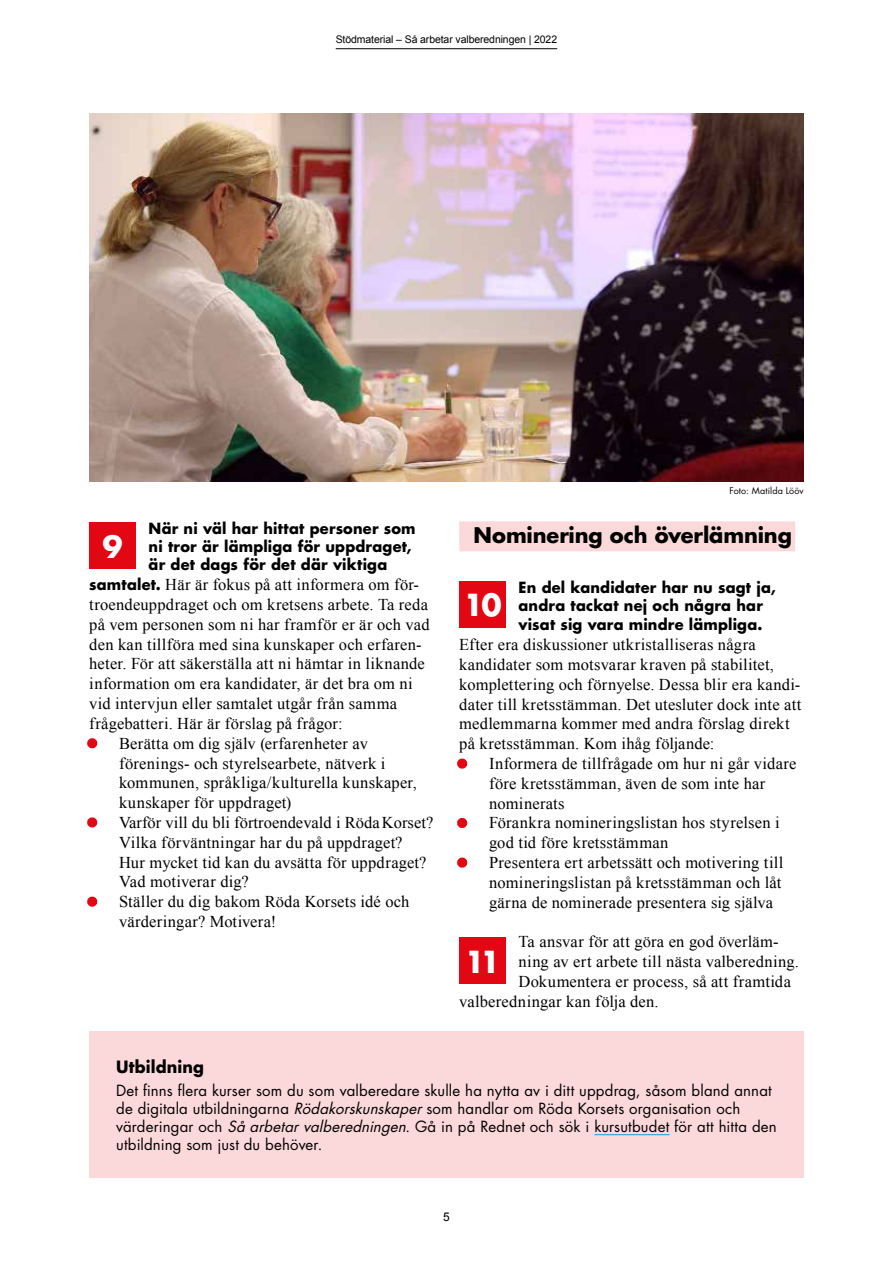
<style>
.page{position:relative;width:893px;height:1263px;background:#fff}
.page>*{position:absolute;margin:0;border:0;box-sizing:border-box;transform-origin:0 0}
.t1{font:700 29.55px "Futura Std";color:#fff}
.t2{font:700 21px "Futura Std";letter-spacing:-.005em;color:#000}
.t3{font:16.5px/19.8px "Times New Roman";letter-spacing:.015em;color:#000}
.t4{font:700 16.5px "Futura Std";letter-spacing:.005em;color:#000}
.t5{font:15px/18px "Futura Std";letter-spacing:.01em;color:#000}
.t6{font:700 15px/18px "Futura Std";letter-spacing:.015em;color:#000}
.t7{font:12px "Arial";color:#000}
.t8{font:10.5px "Arial";letter-spacing:-.01em;color:#000}
.t9{font:9px "Futura Std";letter-spacing:.02em;color:#000}
.s1{font-family:"Futura Std";font-weight:700;font-size:15px}
.s2{color:#e30613}
.s3{font-style:italic}
</style>
<div class="page">
<hr style="left:336px;top:48px;width:221px;height:1px;background:#000">
<div style="left:459px;top:581px;width:47px;height:46px;background:#e30613"></div>
<div style="left:459px;top:937px;width:47px;height:47px;background:#e30613"></div>
<div style="left:89px;top:522px;width:47px;height:47px;background:#e30613"></div>
<div style="left:459px;top:521px;width:336px;height:30px;background:#fbd9da"></div>
<div style="left:89px;top:1032px;width:715px;height:146px;background:#fbd9da"></div>
<hr style="left:594px;top:1134px;width:75px;height:1px;background:#009fe3">
<img style="left:89px;top:114px;width:715px;height:368px">
<p class="t8" style="left:336px;top:32px;width:223px">Stödmaterial – Så arbetar valberedningen | 2022</p>
<p class="t9" style="left:729px;top:484px;width:76px">Foto: Matilda Lööv</p>
<p class="t6" style="left:149px;top:520px;width:269px">När ni väl har hittat personer som ni tror är lämpliga för uppdraget, är det dags för det där viktiga</p>
<p class="t3" style="left:89px;top:575px;width:342px"><span class="s1">samtalet.</span> Här är fokus på att informera om för&shy;troendeuppdraget och om kretsens arbete. Ta reda på vem personen som ni har framför er är och vad den kan tillföra med sina kunskaper och erfaren&shy;heter. För att säkerställa att ni hämtar in liknande information om era kandidater, är det bra om ni vid intervjun eller samtalet utgår från samma frågebatteri. Här är förslag på frågor:</p>
<p class="t3" style="left:119px;top:733px;width:299px;text-indent:-30px"><span class="s2">•</span> Berätta om dig själv (erfarenheter av förenings- och styrelsearbete, nätverk i kommunen, språkliga/kulturella kunskaper, kunskaper för uppdraget)</p>
<p class="t3" style="left:119px;top:812px;width:316px;text-indent:-30px"><span class="s2">•</span> Varför vill du bli förtroendevald i RödaKorset?<br>Vilka förväntningar har du på uppdraget?<br>Hur mycket tid kan du avsätta för uppdraget?<br>Vad motiverar dig?</p>
<p class="t3" style="left:119px;top:891px;width:292px;text-indent:-30px"><span class="s2">•</span> Ställer du dig bakom Röda Korsets idé och värderingar? Motivera!</p>
<h1 class="t1" style="left:102px;top:527px;width:22px">9</h1>
<p class="t2" style="left:474px;top:521px;width:320px">Nominering och överlämning</p>
<p class="t6" style="left:519px;top:578px;width:259px">En del kandidater har nu sagt ja, andra tackat nej och några har</p>
<p class="t6" style="left:519px;top:616px;width:245px">visat sig vara mindre lämpliga.</p>
<p class="t3" style="left:459px;top:634px;width:344px">Efter era diskussioner utkristalliseras några kandidater som motsvarar kraven på stabilitet, komplettering och förnyelse. Dessa blir era kandi&shy;dater till kretsstämman. Det utesluter dock inte att medlemmarna kommer med andra förslag direkt på kretsstämman. Kom ihåg följande:</p>
<p class="t3" style="left:489px;top:753px;width:309px;text-indent:-30px"><span class="s2">•</span> Informera de tillfrågade om hur ni går vidare före kretsstämman, även de som inte har nominerats</p>
<p class="t3" style="left:489px;top:813px;width:292px;text-indent:-30px"><span class="s2">•</span> Förankra nomineringslistan hos styrelsen i god tid före kretsstämman</p>
<p class="t3" style="left:489px;top:852px;width:296px;text-align:justify;text-indent:-30px"><span class="s2">•</span> Presentera ert arbetssätt och motivering till nomineringslistan på kretsstämman och låt gärna de nominerade presentera sig själva</p>
<p class="t3" style="left:519px;top:931px;width:262px">Ta ansvar för att göra en god överläm-</p>
<p class="t3" style="left:519px;top:951px;width:282px">ning av ert arbete till nästa valberedning.</p>
<p class="t3" style="left:519px;top:971px;width:274px">Dokumentera er process, så att framtida</p>
<p class="t3" style="left:459px;top:991px;width:201px">valberedningar kan följa den.</p>
<h1 class="t1" style="left:463px;top:585px;width:40px">10</h1>
<h1 class="t1" style="left:465px;top:942px;width:37px">11</h1>
<p class="t4" style="left:116px;top:1056px;width:89px">Utbildning</p>
<p class="t5" style="left:116px;top:1081px;width:662px">Det finns flera kurser som du som valberedare skulle ha nytta av i ditt uppdrag, såsom bland annat de digitala utbildningarna <span class="s3">Rödakorskunskaper</span>som handlar om Röda Korsets organisation och värderingar och <span class="s3">Så arbetarvalberedningen</span>. Gå in på Rednet och sök i kursutbudet för att hitta den utbildning som just du behöver.</p>
<p class="t7" style="left:443px;top:1208px;width:8px">5</p>
</div>
